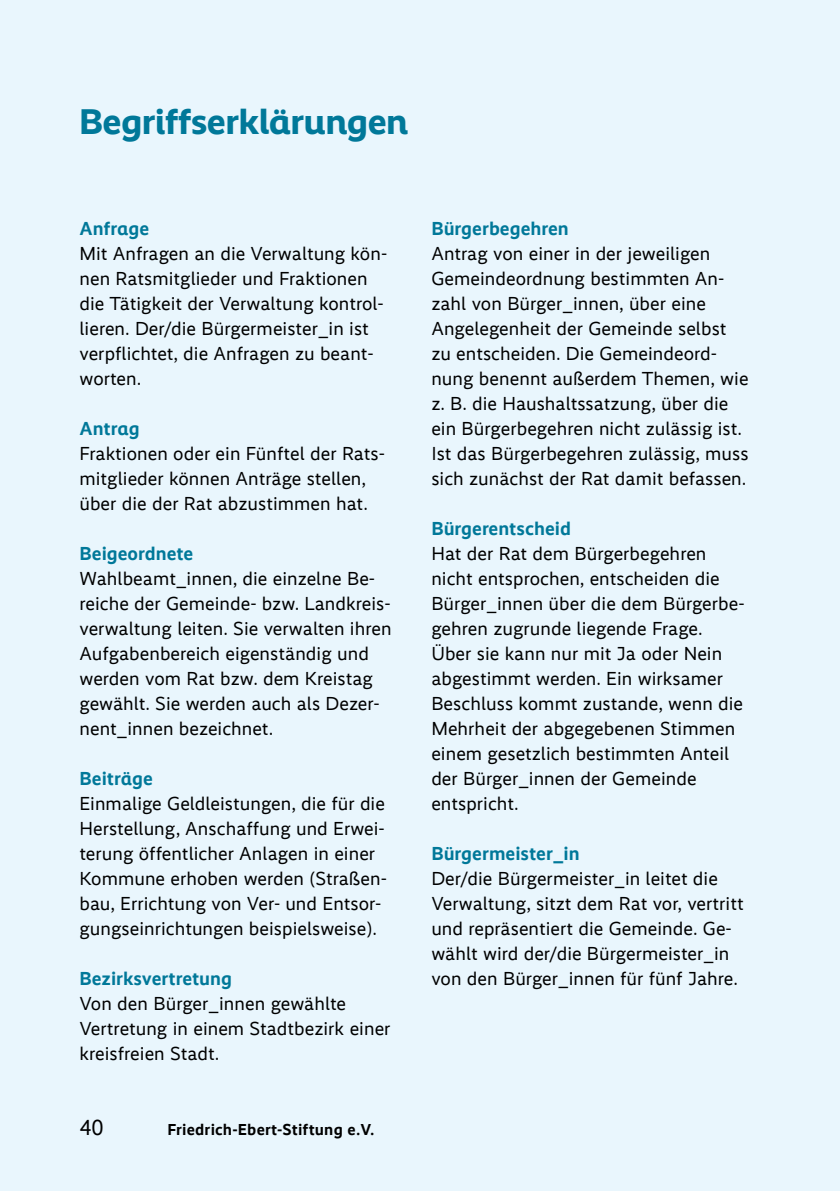
<style>
.page{position:relative;width:840px;height:1191px;background:#fff}
.page>*{position:absolute;margin:0;border:0;box-sizing:border-box;transform-origin:0 0}
._2_1_1_Überschrift_H1__Beispielfarbe{font:36px "Ebert Headline";color:#007899}
.t1{font:22px "Ebert";color:#000}
._3_1_Fließtext_mit_Abstand{font:19px/25px "Ebert";color:#000}
.t2{font:700 16px "Ebert";letter-spacing:.01em;color:#000}
.s1{font-weight:700;color:#007899}
</style>
<div class="page">
<div style="left:0;top:0;width:839px;height:1191px;background:#e9f6fd"></div>
<h1 class="_2_1_1_Überschrift_H1__Beispielfarbe" style="left:79px;top:101px;width:330px">Begriffserklärungen</h1>
<p class="_3_1_Fließtext_mit_Abstand" style="left:79px;top:216px;width:309px"><span class="s1">Anfrage<br></span>Mit Anfragen an die Verwaltung kön&shy;nen Ratsmitglieder und Fraktionen die Tätigkeit der Verwaltung kontrol&shy;lieren. Der/die Bürgermeister_in ist verpflichtet, die Anfragen zu beant&shy;worten.</p>
<p class="_3_1_Fließtext_mit_Abstand" style="left:79px;top:416px;width:307px"><span class="s1">Antrag<br></span>Fraktionen oder ein Fünftel der Rats&shy;mitglieder können Anträge stellen, über die der Rat abzustimmen hat.</p>
<p class="_3_1_Fließtext_mit_Abstand" style="left:79px;top:541px;width:313px"><span class="s1">Beigeordnete<br></span>Wahlbeamt_innen, die einzelne Be&shy;reiche der Gemeinde- bzw. Landkreis&shy;verwaltung leiten. Sie verwalten ihren<br>Aufgabenbereich eigenständig und werden vom Rat bzw. dem Kreistag gewählt. Sie werden auch als Dezer&shy;nent_innen bezeichnet.</p>
<p class="_3_1_Fließtext_mit_Abstand" style="left:79px;top:766px;width:309px"><span class="s1">Beiträge<br></span>Einmalige Geldleistungen, die für die Herstellung, Anschaffung und Erwei&shy;terung öffentlicher Anlagen in einer Kommune erhoben werden (Straßen&shy;bau, Errichtung von Ver- und Entsor&shy;gungseinrichtungen beispielsweise).</p>
<p class="_3_1_Fließtext_mit_Abstand" style="left:79px;top:966px;width:312px"><span class="s1">Bezirksvertretung<br></span>Von den Bürger_innen gewählte<br>Vertretung in einem Stadtbezirk einer kreisfreien Stadt.</p>
<p class="t1" style="left:79px;top:1114px;width:26px">40</p>
<p class="t2" style="left:167px;top:1120px;width:208px">Friedrich-Ebert-Stiftung e.V.</p>
<p class="_3_1_Fließtext_mit_Abstand" style="left:431px;top:216px;width:318px"><span class="s1">Bürgerbegehren<br></span>Antrag von einer in der jeweiligen Gemeindeordnung bestimmten An&shy;zahl von Bürger_innen, über eine Angelegenheit der Gemeinde selbst zu entscheiden. Die Gemeindeord&shy;nung benennt außerdem Themen, wie z. B. die Haushaltssatzung, über die ein Bürgerbegehren nicht zulässig ist.<br>Ist das Bürgerbegehren zulässig, muss sich zunächst der Rat damit befassen.</p>
<p class="_3_1_Fließtext_mit_Abstand" style="left:431px;top:516px;width:315px"><span class="s1">Bürgerentscheid<br></span>Hat der Rat dem Bürgerbegehren nicht entsprochen, entscheiden die<br>Bürger_innen über die dem Bürgerbe&shy;gehren zugrunde liegende Frage.<br>Über sie kann nur mit Ja oder Nein abgestimmt werden. Ein wirksamer<br>Beschluss kommt zustande, wenn die<br>Mehrheit der abgegebenen Stimmen einem gesetzlich bestimmten Anteil der Bürger_innen der Gemeinde entspricht.</p>
<p class="_3_1_Fließtext_mit_Abstand" style="left:431px;top:841px;width:314px"><span class="s1">Bürgermeister_in<br></span>Der/die Bürgermeister_in leitet die Verwaltung, sitzt dem Rat vor, vertritt und repräsentiert die Gemeinde. Ge&shy;wählt wird der/die Bürgermeister_in von den Bürger_innen für fünf Jahre.</p>
</div>
